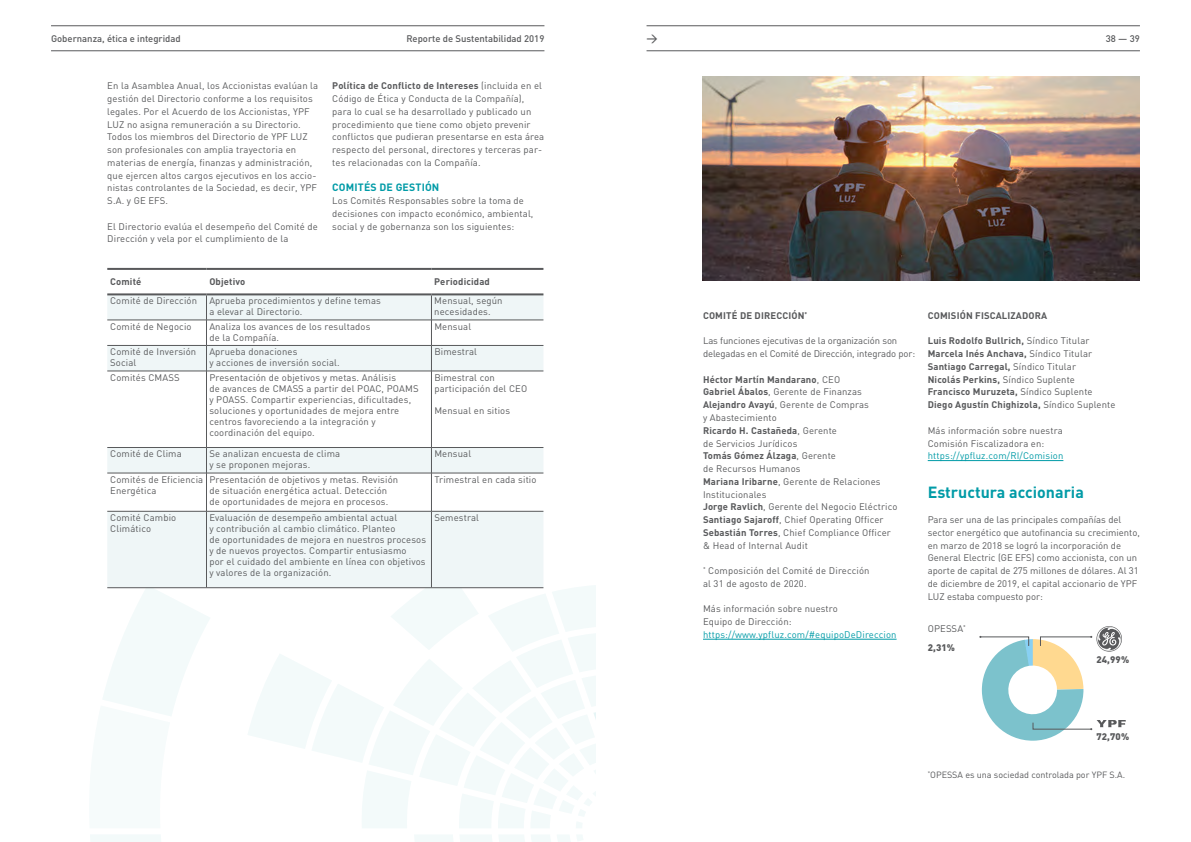
<style>
.page{position:relative;width:1191px;height:842px;background:#fff}
.page>*{position:absolute;margin:0;border:0;box-sizing:border-box;transform-origin:0 0}
.t1{font:700 16px "DIN";color:#009ba7}
.t2{font:500 11px "DIN";color:#58595b}
.t3{font:700 10.5px "DIN";letter-spacing:.015em;color:#009ba7}
.t4{font:9.5px/12.8px "DIN";letter-spacing:.015em;color:#58595b}
.t5{font:700 9.5px/12.8px "DIN";letter-spacing:.015em;color:#58595b}
.t6{font:9.5px/12.8px "DIN";letter-spacing:-.01em;color:#58595b}
.t7{font:9.5px "DIN";letter-spacing:.015em;color:#009ba7}
.t8{font:500 9.5px "DIN";color:#58595b}
.t9{font:900 9.5px "DIN";letter-spacing:.015em;color:#58595b}
.t10{font:9px "DIN";color:#58595b}
.s1{font-weight:700}
.s2{font-weight:400}
</style>
<div class="page">
<svg style="left:414px;top:835px;width:169px;height:7px"></svg>
<svg style="left:90px;top:835px;width:71px;height:7px"></svg>
<svg style="left:103px;top:588px;width:108px;height:128px"></svg>
<svg style="left:247px;top:585px;width:348px;height:243px"></svg>
<svg style="left:107px;top:295px;width:436px;height:292px;fill:#f3f8f9"></svg>
<hr style="left:107px;top:320px;width:99px;height:1px;background:#58595b">
<hr style="left:206px;top:320px;width:225px;height:1px;background:#58595b">
<hr style="left:431px;top:320px;width:112px;height:1px;background:#58595b">
<hr style="left:107px;top:345px;width:99px;height:1px;background:#58595b">
<hr style="left:206px;top:345px;width:225px;height:1px;background:#58595b">
<svg style="left:206px;top:295px;width:1px;height:76px"></svg>
<hr style="left:431px;top:345px;width:112px;height:1px;background:#58595b">
<svg style="left:431px;top:295px;width:1px;height:76px"></svg>
<hr style="left:107px;top:371px;width:99px;height:1px;background:#58595b">
<hr style="left:206px;top:371px;width:225px;height:1px;background:#58595b">
<hr style="left:206px;top:371px;width:1px;height:76px;background:#58595b">
<hr style="left:431px;top:371px;width:112px;height:1px;background:#58595b">
<hr style="left:431px;top:371px;width:1px;height:76px;background:#58595b">
<hr style="left:107px;top:447px;width:99px;height:1px;background:#58595b">
<hr style="left:206px;top:447px;width:225px;height:1px;background:#58595b">
<svg style="left:206px;top:448px;width:1px;height:25px"></svg>
<hr style="left:431px;top:447px;width:112px;height:1px;background:#58595b">
<svg style="left:431px;top:448px;width:1px;height:25px"></svg>
<hr style="left:107px;top:473px;width:99px;height:1px;background:#58595b">
<hr style="left:206px;top:473px;width:225px;height:1px;background:#58595b">
<hr style="left:206px;top:473px;width:1px;height:38px;background:#58595b">
<hr style="left:431px;top:473px;width:112px;height:1px;background:#58595b">
<hr style="left:431px;top:473px;width:1px;height:38px;background:#58595b">
<hr style="left:107px;top:511px;width:99px;height:1px;background:#58595b">
<hr style="left:206px;top:511px;width:225px;height:1px;background:#58595b">
<hr style="left:206px;top:511px;width:1px;height:77px;background:#58595b">
<hr style="left:431px;top:511px;width:112px;height:1px;background:#58595b">
<hr style="left:431px;top:511px;width:1px;height:77px;background:#58595b">
<hr style="left:107px;top:587px;width:99px;height:1px;background:#58595b">
<hr style="left:206px;top:587px;width:225px;height:1px;background:#58595b">
<hr style="left:431px;top:587px;width:112px;height:1px;background:#58595b">
<hr style="left:107px;top:268px;width:99px;height:2px;background:#58595b">
<hr style="left:206px;top:268px;width:225px;height:2px;background:#58595b">
<hr style="left:431px;top:268px;width:112px;height:2px;background:#58595b">
<hr style="left:107px;top:293px;width:99px;height:2px;background:#58595b">
<hr style="left:206px;top:293px;width:225px;height:2px;background:#58595b">
<hr style="left:431px;top:293px;width:112px;height:2px;background:#58595b">
<hr style="left:703px;top:639px;width:193px;height:1px;background:#009ba7">
<hr style="left:927px;top:460px;width:136px;height:1px;background:#009ba7">
<img style="left:703px;top:77px;width:437px;height:204px">
<svg style="left:979px;top:626px;width:146px;height:115px"></svg>
<hr style="left:51px;top:51px;width:493px;height:1px;background:#58595b">
<hr style="left:646px;top:51px;width:494px;height:1px;background:#58595b">
<hr style="left:51px;top:26px;width:493px;height:1px;background:#58595b">
<hr style="left:646px;top:26px;width:494px;height:1px;background:#58595b">
<p class="t8" style="left:51px;top:32px;width:131px">Gobernanza, ética e integridad</p>
<p class="t8" style="left:406px;top:32px;width:140px">Reporte de Sustentabilidad 2019</p>
<p class="t2" style="left:646px;top:31px;width:13px">&gt;</p>
<p class="t8" style="left:1105px;top:32px;width:36px">38 — 39</p>
<p class="t4" style="left:332px;top:79px;width:213px"><span class="s1">Política de Conflicto de Intereses</span> (incluida en el Código de Ética y Conducta de la Compañía), para lo cual se ha desarrollado y publicado un procedimiento que tiene como objeto prevenir conflictos que pudieran presentarse en esta área respecto del personal, directores y terceras par&shy;tes relacionadas con la Compañía.</p>
<p class="t3" style="left:332px;top:181px;width:109px">COMITÉS DE GESTIÓN</p>
<p class="t4" style="left:332px;top:194px;width:203px">Los Comités Responsables sobre la toma de decisiones con impacto económico, ambiental, social y de gobernanza son los siguientes:</p>
<p class="t4" style="left:107px;top:79px;width:212px">En la Asamblea Anual, los Accionistas evalúan la gestión del Directorio conforme a los requisitos legales. Por el Acuerdo de los Accionistas, YPF LUZ no asigna remuneración a su Directorio.<br>Todos los miembros del Directorio de YPF LUZ son profesionales con amplia trayectoria en materias de energía, finanzas y administración, que ejercen altos cargos ejecutivos en los accio&shy;nistas controlantes de la Sociedad, es decir, YPF S.A. y GE EFS.</p>
<p class="t4" style="left:107px;top:220px;width:212px">El Directorio evalúa el desempeño del Comité de<br>Dirección y vela por el cumplimiento de la</p>
<p class="t5" style="left:110px;top:275px;width:33px">Comité</p>
<p class="t5" style="left:209px;top:275px;width:37px">Objetivo</p>
<p class="t5" style="left:434px;top:275px;width:57px">Periodicidad</p>
<p class="t4" style="left:110px;top:294px;width:88px">Comité de Dirección</p>
<p class="t4" style="left:209px;top:295px;width:173px;line-height:11px">Aprueba procedimientos y define temas a elevar al Directorio.</p>
<p class="t4" style="left:434px;top:295px;width:70px;line-height:11px">Mensual, según necesidades.</p>
<p class="t4" style="left:110px;top:319px;width:83px">Comité de Negocio</p>
<p class="t4" style="left:209px;top:320px;width:162px;line-height:11px">Analiza los avances de los resultados de la Compañía.</p>
<p class="t4" style="left:434px;top:319px;width:38px">Mensual</p>
<p class="t4" style="left:110px;top:346px;width:88px;line-height:11px">Comité de Inversión<br>Social</p>
<p class="t4" style="left:209px;top:346px;width:132px;line-height:11px">Aprueba donaciones<br>y acciones de inversión social.</p>
<p class="t4" style="left:434px;top:345px;width:44px">Bimestral</p>
<p class="t4" style="left:110px;top:371px;width:71px">Comités CMASS</p>
<p class="t4" style="left:209px;top:371px;width:211px;line-height:11px">Presentación de objetivos y metas. Análisis<br>de avances de CMASS a partir del POAC, POAMS y POASS. Compartir experiencias, dificultades, soluciones y oportunidades de mejora entre centros favoreciendo a la integración y coordinación del equipo.</p>
<p class="t4" style="left:434px;top:371px;width:94px;line-height:11px">Bimestral con participación del CEO</p>
<p class="t4" style="left:434px;top:404px;width:77px">Mensual en sitios</p>
<p class="t4" style="left:110px;top:447px;width:73px">Comité de Clima</p>
<p class="t4" style="left:209px;top:448px;width:132px;line-height:11px">Se analizan encuesta de clima y se proponen mejoras.</p>
<p class="t4" style="left:434px;top:447px;width:38px">Mensual</p>
<p class="t4" style="left:110px;top:473px;width:95px;line-height:11px">Comités de Eficiencia<br>Energética</p>
<p class="t4" style="left:209px;top:473px;width:190px;line-height:11px">Presentación de objetivos y metas. Revisión de situación energética actual. Detección de oportunidades de mejora en procesos.</p>
<p class="t4" style="left:434px;top:473px;width:104px">Trimestral en cada sitio</p>
<p class="t4" style="left:110px;top:512px;width:68px;line-height:11px">Comité Cambio<br>Climático</p>
<p class="t4" style="left:209px;top:512px;width:218px;line-height:11px">Evaluación de desempeño ambiental actual<br>y contribución al cambio climático. Planteo<br>de oportunidades de mejora en nuestros procesos y de nuevos proyectos. Compartir entusiasmo<br>por el cuidado del ambiente en línea con objetivos y valores de la organización.</p>
<p class="t4" style="left:434px;top:511px;width:46px">Semestral</p>
<p class="t5" style="left:703px;top:309px;width:106px">COMITÉ DE DIRECCIÓN<sup>*</sup></p>
<p class="t6" style="left:703px;top:334px;width:214px">Las funciones ejecutivas de la organización son delegadas en el Comité de Dirección, integrado por:</p>
<p class="t4" style="left:703px;top:373px;width:196px"><span class="s1">Héctor Martín Mandarano</span>, CEO<br><span class="s1">Gabriel Ábalos</span>, Gerente de Finanzas<br><span class="s1">Alejandro Avayú</span>, Gerente de Compras<br>y Abastecimiento<br><span class="s1">Ricardo H. Castañeda</span>, Gerente<br>de Servicios Jurídicos<br><span class="s1">Tomás Gómez Álzaga</span>, Gerente<br>de Recursos Humanos<br><span class="s1">Mariana Iribarne</span>, Gerente de Relaciones<br>Institucionales<br><span class="s1">Jorge Ravlich</span>, Gerente del Negocio Eléctrico<br><span class="s1">Santiago Sajaroff</span>, Chief Operating Officer<br><span class="s1">Sebastián Torres</span>, Chief Compliance Officer &amp; Head of Internal Audit</p>
<p class="t4" style="left:703px;top:564px;width:168px"><sup>*</sup> Composición del Comité de Dirección al 31 de agosto de 2020.</p>
<p class="t4" style="left:703px;top:602px;width:136px">Más información sobre nuestro<br>Equipo de Dirección:</p>
<p class="t7" style="left:703px;top:628px;width:195px">https://www.ypfluz.com/#equipoDeDireccion</p>
<p class="t5" style="left:927px;top:309px;width:121px">COMISIÓN FISCALIZADORA</p>
<p class="t5" style="left:927px;top:334px;width:189px">Luis Rodolfo Bullrich, <span class="s2">Síndico Titular </span>Marcela Inés Anchava, <span class="s2">Síndico Titular </span>Santiago Carregal, <span class="s2">Síndico Titular<br></span>Nicolás Perkins, <span class="s2">Síndico Suplente </span>Francisco Muruzeta, <span class="s2">Síndico Suplente </span>Diego Agustín Chighizola, <span class="s2">Síndico Suplente</span></p>
<p class="t4" style="left:927px;top:424px;width:136px">Más información sobre nuestra<br>Comisión Fiscalizadora en:</p>
<p class="t7" style="left:927px;top:450px;width:137px">https://ypfluz.com/RI/Comision</p>
<h1 class="t1" style="left:927px;top:481px;width:158px">Estructura accionaria</h1>
<p class="t4" style="left:927px;top:513px;width:214px">Para ser una de las principales compañías del sector energético que autofinancia su crecimiento, en marzo de 2018 se logró la incorporación de General Electric (GE EFS) como accionista, con un aporte de capital de 275 millones de dólares. Al 31 de diciembre de 2019, el capital accionario de YPF LUZ estaba compuesto por:</p>
<p class="t4" style="left:927px;top:622px;width:40px">OPESSA<sup>*</sup></p>
<p class="t9" style="left:927px;top:641px;width:29px">2,31%</p>
<p class="t9" style="left:1096px;top:654px;width:34px">24,99%</p>
<p class="t9" style="left:1096px;top:730px;width:34px">72,70%</p>
<p class="t10" style="left:927px;top:769px;width:199px"><sup>*</sup>OPESSA es una sociedad controlada por YPF S.A.</p>
</div>
